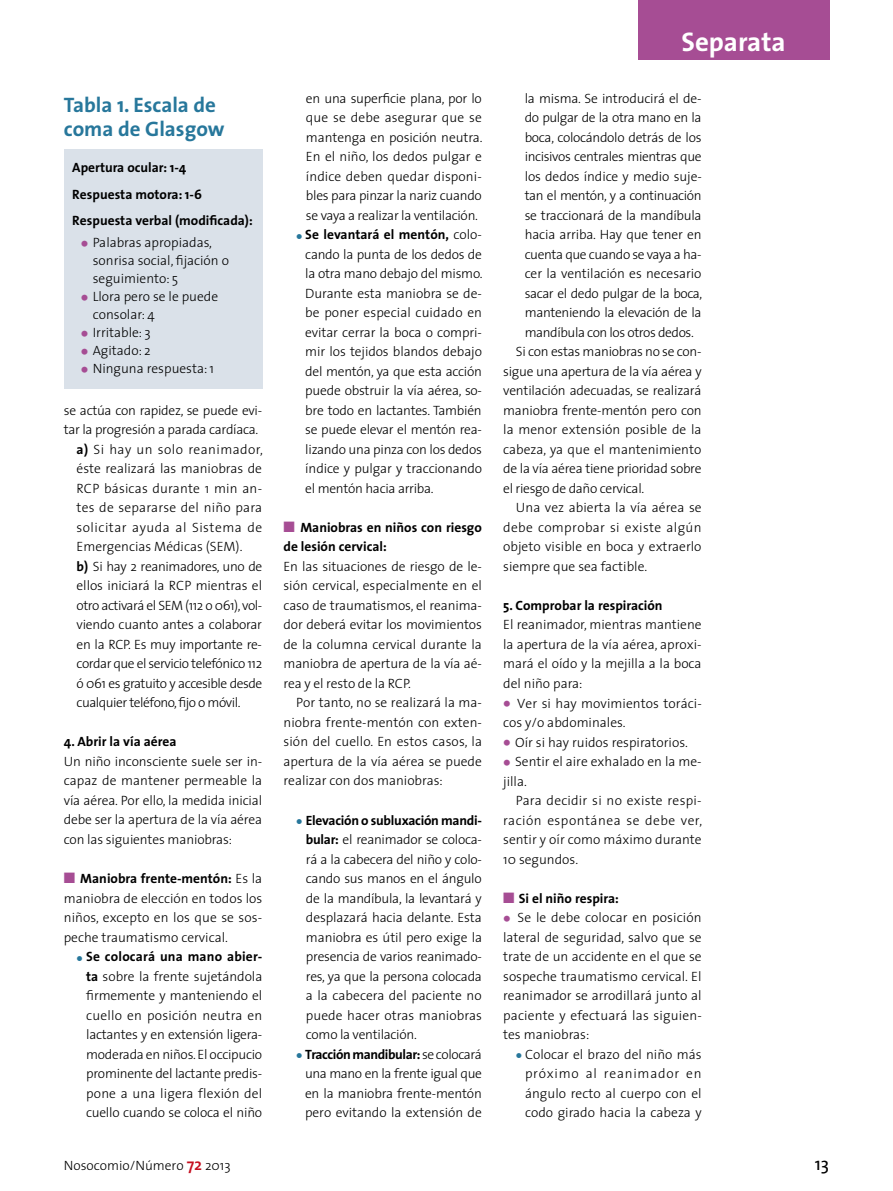
<style>
.page{position:relative;width:893px;height:1191px;background:#fff}
.page>*{position:absolute;margin:0;border:0;box-sizing:border-box;transform-origin:0 0}
.t1{font:27px "The Sans 7 Bold Plain";color:#fff}
.t2{font:21px/24px "The Sans 7 Bold Plain";color:#27779b}
.t3{font:18px "The Sans 5";color:#000}
.t4{font:300 13.5px/19.5px "The Sans 3";letter-spacing:-.005em;color:#000;text-align:justify}
.t5{font:300 13.5px "The Sans 3";letter-spacing:-.03em;color:#000}
.t6{font:13.5px/26.5px "The Sans 7 Bold Plain";color:#000}
.t7{font:300 13.5px "The Sans 3";letter-spacing:-.035em;color:#000}
.t8{font:300 13.5px "The Sans 3";letter-spacing:.015em;color:#000}
.t9{font:300 13.5px "The Sans 3";letter-spacing:-.025em;color:#000}
.t10{font:300 13.5px "The Sans 3";letter-spacing:.035em;color:#000}
.t11{font:300 13.5px "The Sans 3";letter-spacing:.025em;color:#000}
.t12{font:300 13.5px "The Sans 3";letter-spacing:.03em;color:#000}
.s1{font-family:"The Sans 8";font-weight:800;font-size:18px;color:#a64d94}
.s2{font-family:"The Sans 7 Bold Plain";font-weight:400}
.s3{color:#a64d94}
.s4{font-family:"The Sans 8";font-weight:800;font-size:15px;color:#27779b}
.s5{font-family:"The Sans 6";font-weight:600;font-size:16.5px;color:#c50e1f}
</style>
<div class="page">
<div style="left:638px;top:0;width:191px;height:60px;background:#a64d94"></div>
<div style="left:64px;top:149px;width:198px;height:240px;background:#dae1e9"></div>
<p class="t2" style="left:64px;top:92px;width:162px">Tabla 1. Escala de coma de Glasgow</p>
<p class="t6" style="left:72px;top:154px;width:182px">Apertura ocular: 1-4<br>Respuesta motora: 1-6<br>Respuesta verbal (modificada):</p>
<p class="t4" style="left:93px;top:233px;width:138px;line-height:18px;text-align:left;text-indent:-12px"><span class="s1">•</span> Palabras apropiadas, sonrisa social, fijación o seguimiento: 5</p>
<p class="t4" style="left:93px;top:287px;width:127px;line-height:18px;text-indent:-12px"><span class="s1">•</span> Llora pero se le puede consolar: 4</p>
<p class="t4" style="left:81px;top:322px;width:71px"><span class="s1">•</span> Irritable: 3</p>
<p class="t4" style="left:81px;top:340px;width:71px"><span class="s1">•</span> Agitado: 2</p>
<p class="t4" style="left:81px;top:358px;width:135px"><span class="s1">•</span> Ninguna respuesta: 1</p>
<p class="t4" style="left:64px;top:400px;width:200px">se actúa con rapidez, se puede evi-</p>
<p class="t4" style="left:64px;top:420px;width:196px">tar la progresión a parada cardíaca.</p>
<p class="t12" style="left:77px;top:438px;width:188px"><span class="s2">a)</span> Si hay un solo reanimador,</p>
<p class="t4" style="left:77px;top:459px;width:187px">éste realizará las maniobras de</p>
<p class="t8" style="left:77px;top:477px;width:187px">RCP básicas durante 1 min an-</p>
<p class="t8" style="left:77px;top:497px;width:187px">tes de separarse del niño para</p>
<p class="t10" style="left:77px;top:516px;width:187px">solicitar ayuda al Sistema de</p>
<p class="t4" style="left:77px;top:536px;width:167px">Emergencias Médicas (SEM).</p>
<p class="t5" style="left:77px;top:555px;width:187px"><span class="s2">b)</span> Si hay 2 reanimadores, uno de</p>
<p class="t4" style="left:77px;top:575px;width:187px">ellos iniciará la RCP mientras el</p>
<p class="t7" style="left:77px;top:594px;width:187px">otro activará el SEM (112 o 061), vol-</p>
<p class="t4" style="left:77px;top:614px;width:187px">viendo cuanto antes a colaborar</p>
<p class="t9" style="left:77px;top:633px;width:187px">en la RCP. Es muy importante re-</p>
<p class="t7" style="left:77px;top:652px;width:187px">cordar que el servicio telefónico 112</p>
<p class="t7" style="left:77px;top:672px;width:187px">ó 061 es gratuito y accesible desde</p>
<p class="t7" style="left:77px;top:691px;width:165px">cualquier teléfono, fijo o móvil.</p>
<p class="t4" style="left:64px;top:731px;width:200px;text-align:left"><span class="s2">4. Abrir la vía aérea<br></span>Un niño inconsciente suele ser in&shy;capaz de mantener permeable la vía aérea. Por ello, la medida inicial debe ser la apertura de la vía aérea con las siguientes maniobras:</p>
<p class="t4" style="left:64px;top:868px;width:200px"><span class="s3">■</span> <span class="s2">Maniobra frente-mentón:</span> Es la maniobra de elección en todos los niños, excepto en los que se sos&shy;peche traumatismo cervical.</p>
<p class="t4" style="left:86px;top:946px;width:178px;text-indent:-10px"><span class="s4">•</span> <span class="s2">Se colocará una mano abier&shy;ta</span> sobre la frente sujetándola firmemente y manteniendo el cuello en posición neutra en lactantes y en extensión ligera&shy;moderada en niños. El occipucio prominente del lactante predis&shy;pone a una ligera flexión del cuello cuando se coloca el niño</p>
<p class="t4" style="left:306px;top:88px;width:178px">en una superficie plana, por lo que se debe asegurar que se mantenga en posición neutra.<br>En el niño, los dedos pulgar e índice deben quedar disponi&shy;bles para pinzar la nariz cuando se vaya a realizar la ventilación.</p>
<p class="t4" style="left:305px;top:225px;width:179px;text-indent:-9px"><span class="s4">•</span> <span class="s2">Se levantará el mentón,</span> colo&shy;cando la punta de los dedos de la otra mano debajo del mismo.<br>Durante esta maniobra se de&shy;be poner especial cuidado en evitar cerrar la boca o compri&shy;mir los tejidos blandos debajo del mentón, ya que esta acción puede obstruir la vía aérea, so&shy;bre todo en lactantes. También se puede elevar el mentón rea&shy;lizando una pinza con los dedos índice y pulgar y traccionando el mentón hacia arriba.</p>
<p class="t6" style="left:283px;top:514px;width:200px"><span class="s3">■</span> Maniobras en niños con riesgo</p>
<p class="t6" style="left:283px;top:533px;width:105px">de lesión cervical:</p>
<p class="t4" style="left:283px;top:556px;width:200px">En las situaciones de riesgo de le-</p>
<p class="t4" style="left:283px;top:576px;width:200px">sión cervical, especialmente en el</p>
<p class="t4" style="left:283px;top:595px;width:200px">caso de traumatismos, el reanima-</p>
<p class="t4" style="left:283px;top:614px;width:200px">dor deberá evitar los movimientos</p>
<p class="t4" style="left:283px;top:634px;width:200px">de la columna cervical durante la</p>
<p class="t4" style="left:283px;top:653px;width:200px">maniobra de apertura de la vía aé-</p>
<p class="t4" style="left:283px;top:673px;width:129px">rea y el resto de la RCP.</p>
<p class="t4" style="left:296px;top:692px;width:187px">Por tanto, no se realizará la ma-</p>
<p class="t4" style="left:283px;top:712px;width:200px">niobra frente-mentón con exten-</p>
<p class="t4" style="left:283px;top:731px;width:200px">sión del cuello. En estos casos, la</p>
<p class="t4" style="left:283px;top:751px;width:200px">apertura de la vía aérea se puede</p>
<p class="t4" style="left:283px;top:770px;width:161px">realizar con dos maniobras:</p>
<p class="t4" style="left:306px;top:810px;width:178px;text-indent:-10px"><span class="s4">•</span> <span class="s2">Elevación o subluxación mandi&shy;bular:</span> el reanimador se coloca&shy;rá a la cabecera del niño y colo&shy;cando sus manos en el ángulo de la mandíbula, la levantará y desplazará hacia delante. Esta maniobra es útil pero exige la presencia de varios reanimado&shy;res, ya que la persona colocada a la cabecera del paciente no puede hacer otras maniobras como la ventilación.</p>
<p class="t4" style="left:305px;top:1044px;width:178px;text-indent:-9px"><span class="s4">•</span> <span class="s2">Tracción mandibular:</span> se colocará una mano en la frente igual que en la maniobra frente-mentón pero evitando la extensión de</p>
<p class="t1" style="left:681px;top:19px;width:106px">Separata</p>
<p class="t4" style="left:525px;top:88px;width:178px">la misma. Se introducirá el de-</p>
<p class="t5" style="left:525px;top:107px;width:178px">do pulgar de la otra mano en la</p>
<p class="t4" style="left:525px;top:127px;width:178px">boca, colocándolo detrás de los</p>
<p class="t5" style="left:525px;top:146px;width:178px">incisivos centrales mientras que</p>
<p class="t4" style="left:525px;top:166px;width:179px">los dedos índice y medio suje-</p>
<p class="t5" style="left:525px;top:185px;width:178px">tan el mentón, y a continuación</p>
<p class="t4" style="left:525px;top:205px;width:178px">se traccionará de la mandíbula</p>
<p class="t4" style="left:525px;top:224px;width:178px">hacia arriba. Hay que tener en</p>
<p class="t5" style="left:525px;top:243px;width:178px">cuenta que cuando se vaya a ha-</p>
<p class="t4" style="left:525px;top:263px;width:178px">cer la ventilación es necesario</p>
<p class="t5" style="left:525px;top:282px;width:179px">sacar el dedo pulgar de la boca,</p>
<p class="t9" style="left:525px;top:301px;width:178px">manteniendo la elevación de la</p>
<p class="t5" style="left:525px;top:321px;width:171px">mandíbula con los otros dedos.</p>
<p class="t4" style="left:516px;top:341px;width:187px">Si con estas maniobras no se con-</p>
<p class="t4" style="left:503px;top:361px;width:200px">sigue una apertura de la vía aérea y</p>
<p class="t4" style="left:503px;top:380px;width:200px">ventilación adecuadas, se realizará</p>
<p class="t4" style="left:503px;top:400px;width:200px">maniobra frente-mentón pero con</p>
<p class="t4" style="left:503px;top:419px;width:200px">la menor extensión posible de la</p>
<p class="t4" style="left:503px;top:439px;width:200px">cabeza, ya que el mantenimiento</p>
<p class="t4" style="left:503px;top:458px;width:200px">de la vía aérea tiene prioridad sobre</p>
<p class="t4" style="left:503px;top:478px;width:143px">el riesgo de daño cervical.</p>
<p class="t4" style="left:516px;top:497px;width:187px">Una vez abierta la vía aérea se</p>
<p class="t11" style="left:503px;top:516px;width:200px">debe comprobar si existe algún</p>
<p class="t4" style="left:503px;top:536px;width:200px">objeto visible en boca y extraerlo</p>
<p class="t4" style="left:503px;top:556px;width:146px">siempre que sea factible.</p>
<p class="t4" style="left:503px;top:595px;width:200px;text-align:left"><span class="s2">5. Comprobar la respiración<br></span>El reanimador, mientras mantiene la apertura de la vía aérea, aproxi&shy;mará el oído y la mejilla a la boca del niño para:</p>
<p class="t4" style="left:503px;top:693px;width:200px"><span class="s1">•</span> Ver si hay movimientos toráci&shy;cos y/o abdominales.</p>
<p class="t4" style="left:503px;top:732px;width:186px"><span class="s1">•</span> Oír si hay ruidos respiratorios.</p>
<p class="t4" style="left:503px;top:751px;width:200px"><span class="s1">•</span> Sentir el aire exhalado en la me-</p>
<p class="t4" style="left:503px;top:771px;width:25px">jilla.</p>
<p class="t8" style="left:516px;top:789px;width:187px">Para decidir si no existe respi-</p>
<p class="t10" style="left:503px;top:809px;width:200px">ración espontánea se debe ver,</p>
<p class="t4" style="left:503px;top:829px;width:200px">sentir y oír como máximo durante</p>
<p class="t4" style="left:503px;top:848px;width:76px">10 segundos.</p>
<p class="t6" style="left:503px;top:884px;width:117px"><span class="s3">■</span> Si el niño respira:</p>
<p class="t4" style="left:503px;top:907px;width:200px"><span class="s1">•</span> Se le debe colocar en posición lateral de seguridad, salvo que se trate de un accidente en el que se sospeche traumatismo cervical. El reanimador se arrodillará junto al paciente y efectuará las siguien&shy;tes maniobras:</p>
<p class="t4" style="left:525px;top:1044px;width:178px;text-indent:-9px"><span class="s4">•</span> Colocar el brazo del niño más próximo al reanimador en ángulo recto al cuerpo con el codo girado hacia la cabeza y</p>
<p class="t4" style="left:64px;top:1155px;width:168px">Nosocomio/Número <span class="s5">72</span> 2013</p>
<p class="t3" style="left:815px;top:1148px;width:16px">13</p>
</div>
